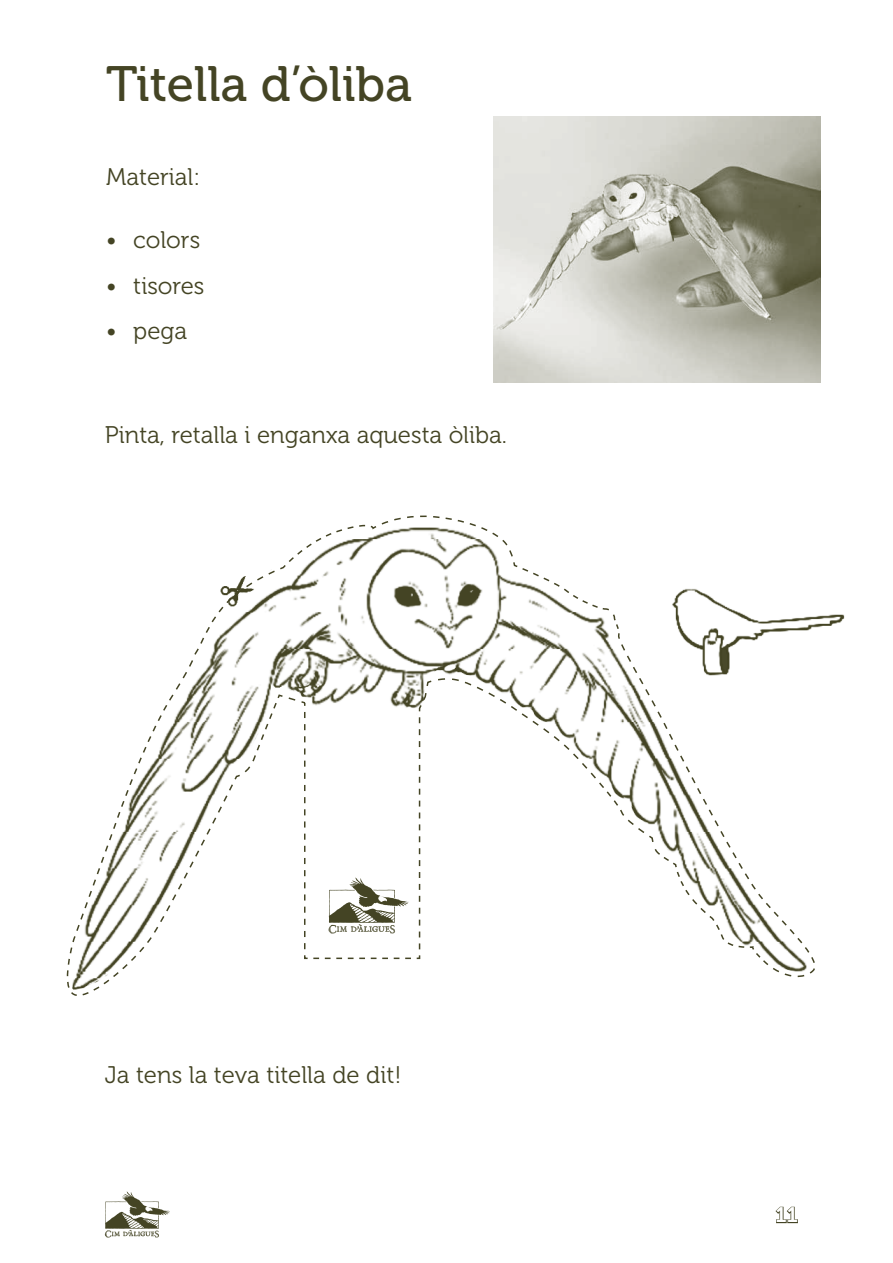
<style>
.page{position:relative;width:893px;height:1263px;background:#fff}
.page>*{position:absolute;margin:0;border:0;box-sizing:border-box;transform-origin:0 0}
.t1{font:49.5px "Museo 500";color:#444424}
.t2{font:24px "Museo 300";color:#444424}
.t3{font:21px "Museo 700";color:#fff}
</style>
<div class="page">
<svg style="left:105px;top:1191px;width:65px;height:47px"></svg>
<svg style="left:775px;top:1206px;width:23px;height:18px"></svg>
<svg style="left:66px;top:958px;width:3px;height:30px"></svg>
<svg style="left:69px;top:515px;width:747px;height:481px"></svg>
<div style="left:316px;top:881px;width:95px;height:71px;background:#fff"></div>
<svg style="left:329px;top:877px;width:80px;height:56px"></svg>
<img style="left:493px;top:116px;width:328px;height:266px">
<h1 class="t1" style="left:106px;top:57px;width:307px">Titella d’òliba</h1>
<p class="t2" style="left:106px;top:164px;width:96px">Material:</p>
<p class="t2" style="left:106px;top:227px;width:95px">• colors</p>
<p class="t2" style="left:106px;top:272px;width:100px">• tisores</p>
<p class="t2" style="left:106px;top:318px;width:82px">• pega</p>
<p class="t2" style="left:105px;top:422px;width:404px">Pinta, retalla i enganxa aquesta òliba.</p>
<p class="t2" style="left:105px;top:1062px;width:298px">Ja tens la teva titella de dit!</p>
<p class="t3" style="left:775px;top:1203px;width:24px">11</p>
</div>
